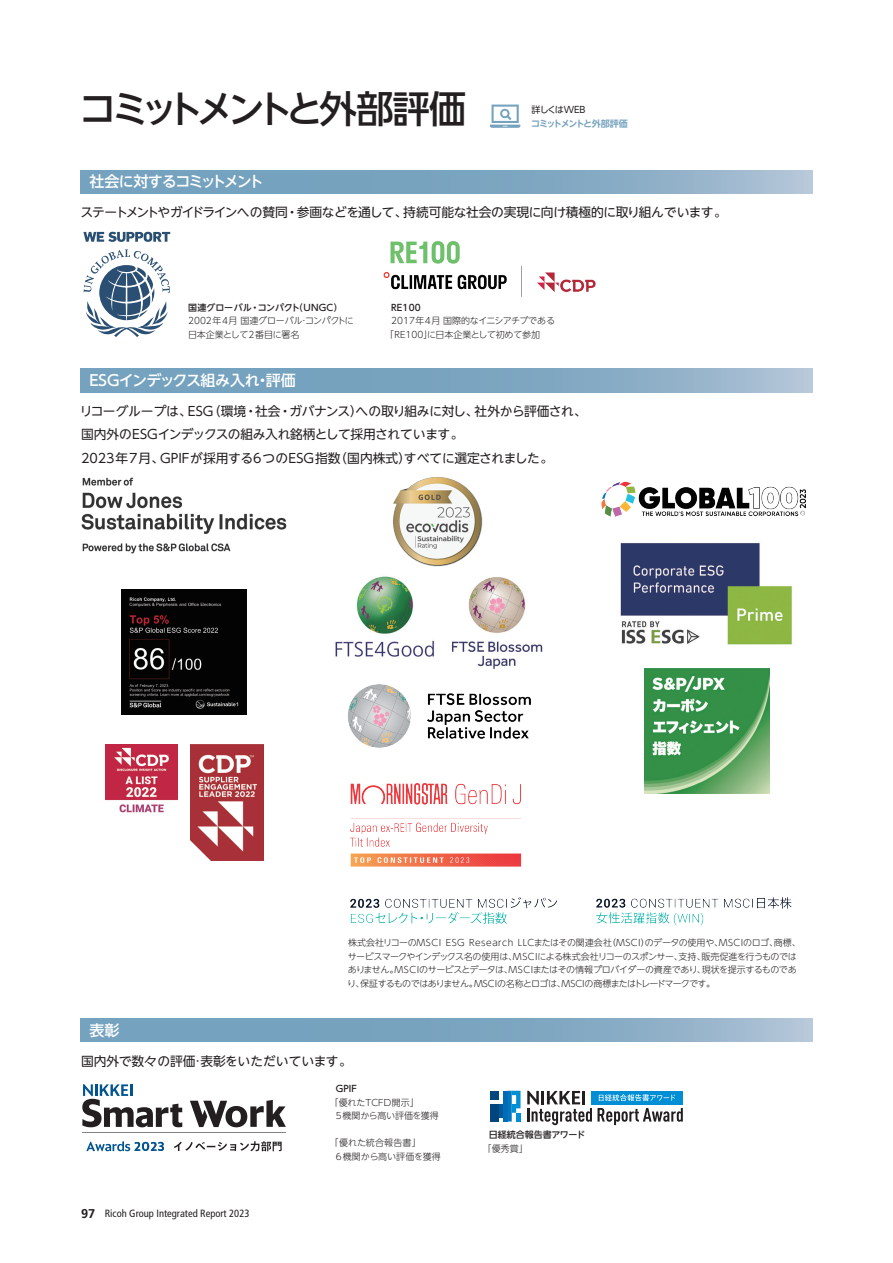
<style>
.page{position:relative;width:893px;height:1263px;background:#fff}
.page>*{position:absolute;margin:0;border:0;box-sizing:border-box;transform-origin:0 0}
.t1{font:500 37.5px "UD Shin Go NT Pr 6 N";letter-spacing:-.17em;color:#231f20}
.t2{font:500 15px "UD Shin Go NT Pr 6 N";letter-spacing:-.03em;color:#fff}
.t3{font:500 15px "UD Shin Go NT Pr 6 N";letter-spacing:-.105em;color:#fff}
.t4{font:500 15px "UD Shin Go NT Pr 6 N";letter-spacing:-.055em;color:#fff}
.t5{font:12.75px "UD Shin Go NT Pr 6 N";letter-spacing:-.02em;color:#231f20}
.t6{font:12.75px "UD Shin Go NT Pr 6 N";letter-spacing:-.075em;color:#231f20}
.t7{font:12.75px "UD Shin Go NT Pr 6 N";color:#231f20}
.t8{font:12.75px "UD Shin Go NT Pr 6 N";letter-spacing:.025em;color:#231f20}
.t9{font:700 12.75px "Frutiger LT Std";color:#231f20}
.t10{font:condensed 10.5px "Frutiger LT Std";color:#231f20}
.t11{font:300 9px/13.5px "UD Shin Go NT Pr 6 N";letter-spacing:-.025em;color:#231f20}
.t12{font:500 9px "UD Shin Go NT Pr 6 N";color:#231f20}
.t13{font:300 9px/13.5px "UD Shin Go NT Pr 6 N";letter-spacing:-.005em;color:#231f20}
.t14{font:300 9px/13.5px "UD Shin Go NT Pr 6 N";color:#231f20}
.t15{font:300 9px/13.5px "UD Shin Go NT Pr 6 N";letter-spacing:.01em;color:#231f20}
.t16{font:300 9px "UD Shin Go NT Pr 6 N";letter-spacing:-.055em;color:#231f20}
.t17{font:300 9px "UD Shin Go NT Pr 6 N";letter-spacing:-.08em;color:#231f20}
.t18{font:300 9px "UD Shin Go NT Pr 6 N";letter-spacing:-.05em;color:#231f20}
.t19{font:700 9px "UD Shin Go NT Pr 6 N De";letter-spacing:-.13em;color:#75a2be}
.t20{font:300 9px "UD Shin Go NT Pr 6 N";letter-spacing:-.045em;color:#231f20}
.t21{font:300 9px "UD Shin Go NT Pr 6 N";letter-spacing:.02em;color:#231f20}
.t22{font:300 9px "UD Shin Go NT Pr 6 N";letter-spacing:.05em;color:#231f20}
.t23{font:9px "UD Shin Go NT Pr 6 N";letter-spacing:-.065em;color:#231f20}
</style>
<div class="page">
<svg style="left:81px;top:170px;width:731px;height:23px;background:#82a9c3"></svg>
<svg style="left:81px;top:369px;width:731px;height:23px;background:#82a9c3"></svg>
<svg style="left:81px;top:1018px;width:731px;height:24px;background:#82a9c3"></svg>
<svg style="left:490px;top:105px;width:30px;height:23px"></svg>
<img style="left:383px;top:241px;width:213px;height:56px">
<svg style="left:190px;top:1100px;width:96px;height:27px"></svg>
<svg style="left:82px;top:1084px;width:100px;height:43px"></svg>
<hr style="left:82px;top:1133px;width:204px;height:1px;background:#808285">
<svg style="left:86px;top:1141px;width:78px;height:10px"></svg>
<svg style="left:174px;top:1141px;width:108px;height:10px"></svg>
<svg style="left:84px;top:249px;width:86px;height:88px"></svg>
<svg style="left:83px;top:232px;width:87px;height:10px"></svg>
<img style="left:122px;top:589px;width:125px;height:125px">
<img style="left:81px;top:477px;width:206px;height:77px">
<img style="left:393px;top:477px;width:90px;height:90px">
<img style="left:335px;top:576px;width:99px;height:81px">
<img style="left:452px;top:577px;width:91px;height:89px">
<img style="left:348px;top:666px;width:183px;height:82px">
<img style="left:191px;top:744px;width:73px;height:116px">
<img style="left:105px;top:744px;width:73px;height:69px">
<img style="left:644px;top:668px;width:125px;height:125px">
<img style="left:596px;top:897px;width:196px;height:29px">
<img style="left:350px;top:897px;width:207px;height:27px">
<img style="left:620px;top:543px;width:172px;height:102px">
<img style="left:601px;top:481px;width:205px;height:36px">
<img style="left:350px;top:783px;width:172px;height:84px">
<div style="left:498px;top:1104px;width:5px;height:13px;background:#005999"></div>
<div style="left:490px;top:1104px;width:8px;height:17px;background:#00467c"></div>
<div style="left:490px;top:1091px;width:8px;height:8px;background:#00467c"></div>
<hr style="left:503px;top:1091px;width:4px;height:30px;background:#006cb7">
<svg style="left:507px;top:1091px;width:13px;height:30px"></svg>
<svg style="left:527px;top:1091px;width:156px;height:34px"></svg>
<h1 class="t1" style="left:79px;top:79px;width:388px">コミットメントと外部評価</h1>
<h2 class="t3" style="left:89px;top:170px;width:176px">社会に対するコミットメント</h2>
<p class="t23" style="left:532px;top:103px;width:55px">詳しくはWEB</p>
<p class="t19" style="left:531px;top:116px;width:98px">コミットメントと外部評価</p>
<h3 class="t6" style="left:80px;top:202px;width:328px">ステートメントやガイドラインへの賛同・参画などを通して、</h3>
<h3 class="t5" style="left:403px;top:202px;width:325px">持続可能な社会の実現に向け積極的に取り組んでいます。</h3>
<p class="t12" style="left:188px;top:300px;width:65px">国連グローバル</p>
<p class="t11" style="left:188px;top:314px;width:167px">2002年4月国連グローバル·コンパクトに日本企業として2番目に署名</p>
<p class="t12" style="left:258px;top:300px;width:44px">コンパクト</p>
<p class="t12" style="left:294px;top:300px;width:50px">（UNGC(</p>
<p class="t12" style="left:250px;top:300px;width:10px">・</p>
<h2 class="t2" style="left:89px;top:368px;width:208px">ESGインデックス組み入れ評価</h2>
<h2 class="t4" style="left:255px;top:368px;width:16px">・</h2>
<p class="t12" style="left:391px;top:300px;width:31px">RE100</p>
<p class="t13" style="left:385px;top:314px;width:172px;text-indent:7px">2017年4月国際的なイニシアチブである「RE100 に日本企業として初めて参加</p>
<p class="t11" style="left:423px;top:327px;width:10px">」</p>
<h3 class="t5" style="left:80px;top:401px;width:114px">リコーグループは、</h3>
<h3 class="t5" style="left:81px;top:424px;width:384px">国内外のESGインデックスの組み入れ銘柄として採用されています。</h3>
<h3 class="t5" style="left:334px;top:447px;width:220px">（国内株式すべてに選定されました。</h3>
<h3 class="t5" style="left:289px;top:401px;width:191px">ガバナンスへの取り組みに対し、</h3>
<h3 class="t5" style="left:208px;top:401px;width:85px">（環境・社会・</h3>
<h3 class="t5" style="left:350px;top:401px;width:14px">）</h3>
<h3 class="t5" style="left:475px;top:401px;width:114px">社外から評価され、</h3>
<h3 class="t5" style="left:188px;top:401px;width:27px">ESG</h3>
<h3 class="t7" style="left:160px;top:447px;width:182px">GPIFが採用する6つのESG指数</h3>
<h3 class="t5" style="left:399px;top:447px;width:14px">）</h3>
<h3 class="t8" style="left:81px;top:447px;width:85px">2023年7月、</h3>
<p class="t21" style="left:719px;top:935px;width:61px">MSCIのロゴ、</p>
<p class="t11" style="left:607px;top:936px;width:118px">（MSCI のデータの使用や、</p>
<p class="t11" style="left:641px;top:936px;width:10px">）</p>
<p class="t14" style="left:348px;top:936px;width:95px">株式会社リコーのMSCI</p>
<p class="t11" style="left:518px;top:936px;width:96px">LLCまたはその関連会社</p>
<p class="t11" style="left:774px;top:936px;width:29px">商標、</p>
<p class="t22" style="left:469px;top:935px;width:46px">Research</p>
<p class="t11" style="left:446px;top:936px;width:21px">ESG</p>
<p class="t16" style="left:513px;top:949px;width:171px">MSCIによる株式会社リコーのスポンサー、</p>
<p class="t11" style="left:508px;top:949px;width:290px;text-indent:-161px">サービスマークやインデックス名の使用は、<br>MSCIまたはその情報プロバイダーの資産であり現状を提示するものであ</p>
<p class="t11" style="left:697px;top:963px;width:10px">、</p>
<p class="t20" style="left:701px;top:949px;width:97px">販売促進を行うものでは</p>
<p class="t11" style="left:678px;top:949px;width:29px">支持、</p>
<p class="t11" style="left:394px;top:963px;width:120px">MSCIのサービスとデータは、</p>
<p class="t11" style="left:348px;top:963px;width:52px">ありません。</p>
<h2 class="t4" style="left:89px;top:1018px;width:31px">表彰</h2>
<p class="t11" style="left:474px;top:976px;width:93px">MSCIの名称とロゴは、</p>
<p class="t18" style="left:347px;top:976px;width:132px">り保証するものではありません。</p>
<p class="t11" style="left:355px;top:976px;width:10px">、</p>
<p class="t17" style="left:562px;top:976px;width:155px">MSCIの商標またはトレードマークです。</p>
<h3 class="t5" style="left:81px;top:1050px;width:272px">国内外で数々の評価·表彰をいただいています。</h3>
<h3 class="t9" style="left:81px;top:1206px;width:16px">97</h3>
<p class="t10" style="left:105px;top:1207px;width:146px">Ricoh Group Integrated Report 2023</p>
<p class="t12" style="left:336px;top:1081px;width:22px">GPIF</p>
<p class="t14" style="left:336px;top:1095px;width:104px;text-indent:-7px">「優れたTCFD開示「<br>5機関から高い評価を獲得</p>
<p class="t15" style="left:336px;top:1136px;width:106px;text-indent:-7px">「優れた統合報告書「<br>6機関から高い評価を獲得</p>
<p class="t12" style="left:489px;top:1128px;width:98px">日経統合報告書アワード</p>
<p class="t11" style="left:482px;top:1141px;width:47px">「優秀賞「</p>
</div>
